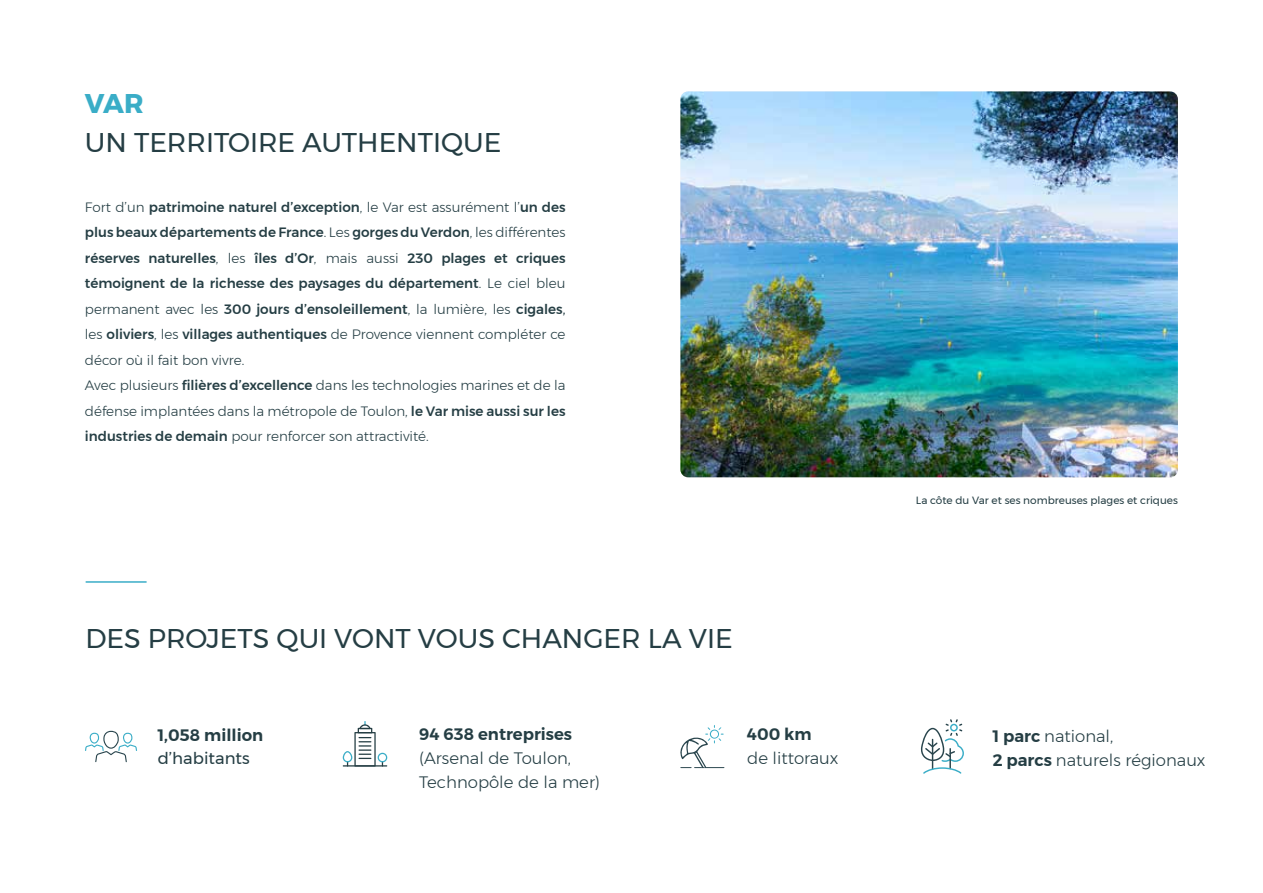
<style>
.page{position:relative;width:1263px;height:893px;background:#fff}
.page>*{position:absolute;margin:0;border:0;box-sizing:border-box;transform-origin:0 0}
.t1{font:27px "Montserrat";color:#253e44}
.t2{font:700 27px "Montserrat";color:#3aadc7}
.t3{font:300 16.5px/23.7px "Montserrat";color:#253e44}
.t4{font:600 16.5px "Montserrat";color:#253e44}
.t5{font:16.5px "Montserrat";color:#253e44}
.t6{font:500 13.5px/25.5px "Montserrat";color:#253e44}
.t7{font:10.5px "Montserrat";color:#253e44}
.s1{font-weight:300}
.s2{font-weight:400}
.s3{font-weight:600}
</style>
<div class="page">
<img style="left:680px;top:91px;width:498px;height:386px">
<hr style="left:86px;top:581px;width:61px;height:2px;background:#3aadc7">
<svg style="left:343px;top:721px;width:44px;height:44px"></svg>
<hr style="left:343px;top:765px;width:44px;height:1px;background:#253e44">
<svg style="left:85px;top:731px;width:52px;height:31px"></svg>
<svg style="left:680px;top:725px;width:44px;height:43px"></svg>
<svg style="left:920px;top:719px;width:44px;height:55px"></svg>
<h1 class="t2" style="left:85px;top:82px;width:60px">VAR</h1>
<h1 class="t1" style="left:85px;top:122px;width:418px">UN TERRITOIRE AUTHENTIQUE</h1>
<p class="t6" style="left:85px;top:194px;width:482px"><span class="s1">Fort d’un</span> patrimoine naturel d’exception<span class="s1">, le Var est assurément l’</span>un des plus beaux départements de France<span class="s1">. Les</span> gorges du Verdon<span class="s1">, les différentes </span>réserves naturelles<span class="s1">, les</span> îles d’Or<span class="s1">, mais aussi</span> 230 plages et criques témoignent de la richesse des paysages du département<span class="s1">. Le ciel bleu permanent avec les</span> 300 jours d’ensoleillement<span class="s1">, la lumière, les</span> cigales<span class="s2">, </span><span class="s1">les</span> oliviers<span class="s1">, les</span> villages authentiques <span class="s1">de Provence viennent compléter ce décor où il fait bon vivre.<br>Avec plusieurs</span> filières d’excellence <span class="s1">dans les technologies marines et de la défense implantées dans la métropole de Toulon,</span> le Var mise aussi sur les industries de demain <span class="s1">pour renforcer son attractivité.</span></p>
<h1 class="t1" style="left:85px;top:618px;width:649px">DES PROJETS QUI VONT VOUS CHANGER LA VIE</h1>
<p class="t4" style="left:158px;top:722px;width:107px">1,058 million</p>
<p class="t5" style="left:158px;top:746px;width:94px">d’habitants</p>
<p class="t4" style="left:419px;top:721px;width:154px">94 638 entreprises</p>
<p class="t3" style="left:419px;top:746px;width:182px">(Arsenal de Toulon,<br>Technopôle de la mer)</p>
<p class="t4" style="left:747px;top:721px;width:66px">400 km</p>
<p class="t3" style="left:747px;top:746px;width:93px">de littoraux</p>
<p class="t7" style="left:916px;top:492px;width:263px">La côte du Var et ses nombreuses plages et criques</p>
<p class="t3" style="left:993px;top:724px;width:214px"><span class="s3">1 parc</span> national,<br><span class="s3">2 parcs</span> naturels régionaux</p>
</div>
